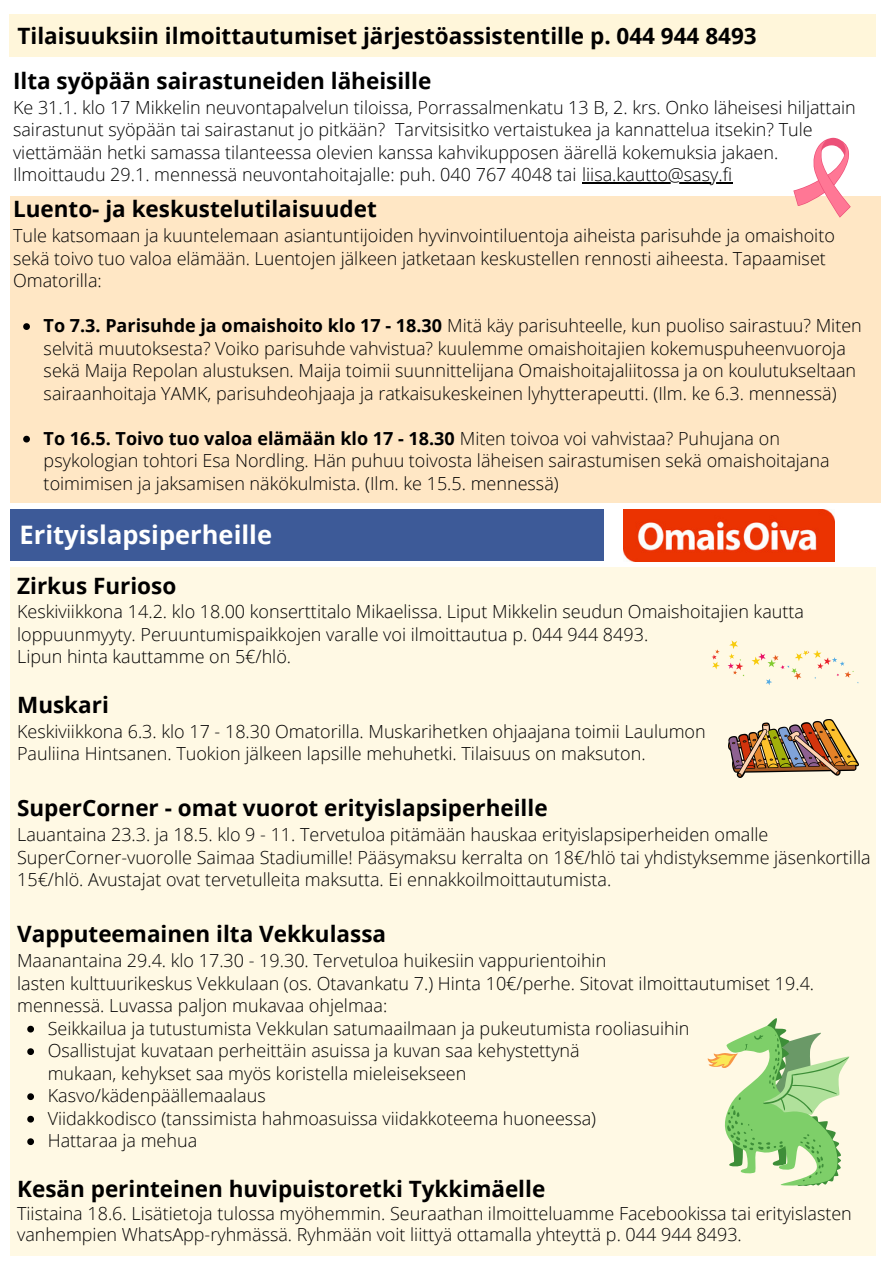
<style>
.page{position:relative;width:893px;height:1264px;background:#fff}
.page>*{position:absolute;margin:0;border:0;box-sizing:border-box;transform-origin:0 0}
.t1{font:700 25.5px "Open Sans";color:#fff}
.t2{font:700 22.5px "Open Sans";color:#000}
.t3{font:300 18px/22.5px "Open Sans";color:#000}
.s1{font-weight:700}
</style>
<div class="page">
<div style="left:10px;top:196px;width:870px;height:307px;background:#ffe7c5"></div>
<svg style="left:23px;top:323px;width:7px;height:7px"></svg>
<svg style="left:23px;top:436px;width:7px;height:6px"></svg>
<div style="left:9px;top:14px;width:866px;height:43px;background:#fff6da"></div>
<div style="left:10px;top:509px;width:593px;height:52px;background:#3d5a98"></div>
<img style="left:623px;top:509px;width:211px;height:52px">
<div style="left:10px;top:567px;width:865px;height:688px;background:#fff9e4"></div>
<svg style="left:27px;top:1025px;width:7px;height:7px"></svg>
<svg style="left:27px;top:1048px;width:7px;height:7px"></svg>
<svg style="left:27px;top:1093px;width:7px;height:7px"></svg>
<svg style="left:27px;top:1115px;width:7px;height:7px"></svg>
<svg style="left:27px;top:1138px;width:7px;height:7px"></svg>
<img style="left:728px;top:720px;width:130px;height:57px">
<svg style="left:707px;top:1018px;width:143px;height:168px"></svg>
<svg style="left:751px;top:650px;width:107px;height:35px"></svg>
<svg style="left:728px;top:640px;width:16px;height:36px"></svg>
<svg style="left:712px;top:649px;width:7px;height:20px"></svg>
<svg style="left:793px;top:138px;width:57px;height:80px"></svg>
<hr style="left:582px;top:182px;width:150px;height:1px;background:#000">
<p class="t2" style="left:17px;top:20px;width:740px">Tilaisuuksiin ilmoittautumiset järjestöassistentille p. 044 944 8493</p>
<p class="t2" style="left:13px;top:65px;width:420px">Ilta syöpään sairastuneiden läheisille</p>
<p class="t3" style="left:13px;top:95px;width:844px">Ke 31.1. klo 17 Mikkelin neuvontapalvelun tiloissa, Porrassalmenkatu 13 B, 2. krs. Onko läheisesi hiljattain sairastunut syöpään tai sairastanut jo pitkään? Tarvitsisitko vertaistukea ja kannattelua itsekin? Tule viettämään hetki samassa tilanteessa olevien kanssa kahvikupposen äärellä kokemuksia jakaen.</p>
<p class="t3" style="left:13px;top:163px;width:720px">Ilmoittaudu 29.1. mennessä neuvontahoitajalle: puh. 040 767 4048 tai liisa.kautto@sasy.fi</p>
<p class="t2" style="left:13px;top:193px;width:365px">Luento- ja keskustelutilaisuudet</p>
<p class="t3" style="left:13px;top:224px;width:823px">Tule katsomaan ja kuuntelemaan asiantuntijoiden hyvinvointiluentoja aiheista parisuhde ja omaishoito sekä toivo tuo valoa elämään. Luentojen jälkeen jatketaan keskustellen rennosti aiheesta. Tapaamiset<br>Omatorilla:</p>
<p class="t3" style="left:44px;top:314px;width:819px"><span class="s1">To 7.3. Parisuhde ja omaishoito klo 17 - 18.30</span> Mitä käy parisuhteelle, kun puoliso sairastuu? Miten selvitä muutoksesta? Voiko parisuhde vahvistua? kuulemme omaishoitajien kokemuspuheenvuoroja sekä Maija Repolan alustuksen. Maija toimii suunnittelijana Omaishoitajaliitossa ja on koulutukseltaan sairaanhoitaja YAMK, parisuhdeohjaaja ja ratkaisukeskeinen lyhytterapeutti. (Ilm. ke 6.3. mennessä)</p>
<p class="t3" style="left:44px;top:426px;width:787px"><span class="s1">To 16.5. Toivo tuo valoa elämään klo 17 - 18.30</span> Miten toivoa voi vahvistaa? Puhujana on psykologian tohtori Esa Nordling. Hän puhuu toivosta läheisen sairastumisen sekä omaishoitajana toimimisen ja jaksamisen näkökulmista. (Ilm. ke 15.5. mennessä)</p>
<p class="t1" style="left:20px;top:517px;width:254px">Erityislapsiperheille</p>
<p class="t2" style="left:17px;top:569px;width:161px">Zirkus Furioso</p>
<p class="t3" style="left:17px;top:600px;width:788px">Keskiviikkona 14.2. klo 18.00 konserttitalo Mikaelissa. Liput Mikkelin seudun Omaishoitajien kautta loppuunmyyty. Peruuntumispaikkojen varalle voi ilmoittautua p. 044 944 8493.</p>
<p class="t3" style="left:17px;top:645px;width:275px">Lipun hinta kauttamme on 5€/hlö.</p>
<p class="t2" style="left:17px;top:688px;width:93px">Muskari</p>
<p class="t3" style="left:17px;top:719px;width:690px">Keskiviikkona 6.3. klo 17 - 18.30 Omatorilla. Muskarihetken ohjaajana toimii Laulumon</p>
<p class="t3" style="left:17px;top:742px;width:630px">Pauliina Hintsanen. Tuokion jälkeen lapsille mehuhetki. Tilaisuus on maksuton.</p>
<p class="t2" style="left:17px;top:792px;width:532px">SuperCorner - omat vuorot erityislapsiperheille</p>
<p class="t3" style="left:17px;top:823px;width:855px">Lauantaina 23.3. ja 18.5. klo 9 - 11. Tervetuloa pitämään hauskaa erityislapsiperheiden omalle<br>SuperCorner-vuorolle Saimaa Stadiumille! Pääsymaksu kerralta on 18€/hlö tai yhdistyksemme jäsenkortilla<br>15€/hlö. Avustajat ovat tervetulleita maksutta. Ei ennakkoilmoittautumista.</p>
<p class="t2" style="left:17px;top:918px;width:370px">Vapputeemainen ilta Vekkulassa</p>
<p class="t3" style="left:17px;top:949px;width:590px">Maanantaina 29.4. klo 17.30 - 19.30. Tervetuloa huikesiin vappurientoihin</p>
<p class="t3" style="left:17px;top:971px;width:798px">lasten kulttuurikeskus Vekkulaan (os. Otavankatu 7.) Hinta 10€/perhe. Sitovat ilmoittautumiset 19.4. mennessä. Luvassa paljon mukavaa ohjelmaa:</p>
<p class="t3" style="left:48px;top:1016px;width:643px">Seikkailua ja tutustumista Vekkulan satumaailmaan ja pukeutumista rooliasuihin</p>
<p class="t3" style="left:48px;top:1039px;width:533px">Osallistujat kuvataan perheittäin asuissa ja kuvan saa kehystettynä mukaan, kehykset saa myös koristella mieleisekseen</p>
<p class="t3" style="left:48px;top:1084px;width:219px">Kasvo/kädenpäällemaalaus</p>
<p class="t3" style="left:48px;top:1106px;width:550px">Viidakkodisco (tanssimista hahmoasuissa viidakkoteema huoneessa)</p>
<p class="t3" style="left:48px;top:1129px;width:151px">Hattaraa ja mehua</p>
<p class="t2" style="left:17px;top:1172px;width:529px">Kesän perinteinen huvipuistoretki Tykkimäelle</p>
<p class="t3" style="left:17px;top:1203px;width:836px;line-height:20.2px">Tiistaina 18.6. Lisätietoja tulossa myöhemmin. Seuraathan ilmoitteluamme Facebookissa tai erityislasten vanhempien WhatsApp-ryhmässä. Ryhmään voit liittyä ottamalla yhteyttä p. 044 944 8493.</p>
</div>
